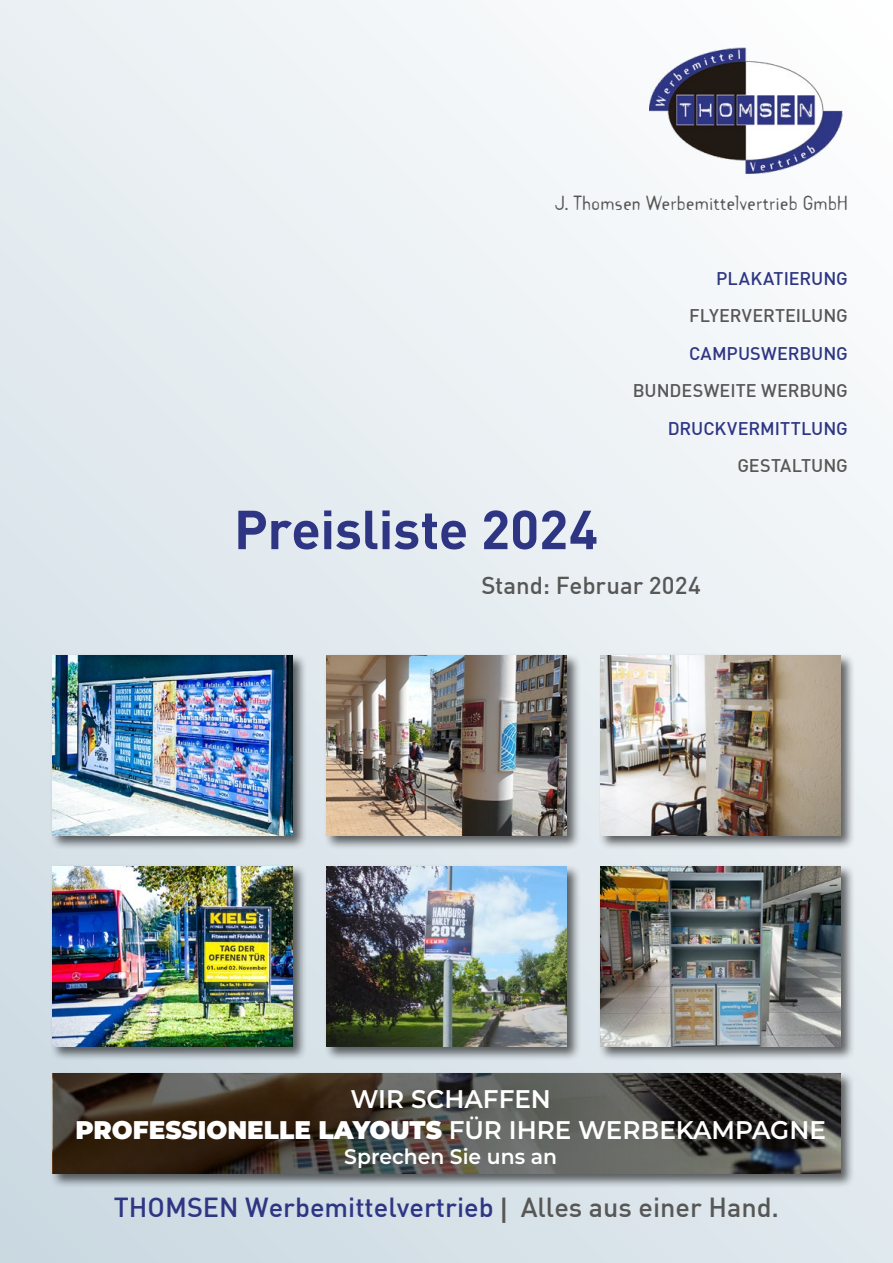
<style>
.page{position:relative;width:893px;height:1263px;background:#fff}
.page>*{position:absolute;margin:0;border:0;box-sizing:border-box;transform-origin:0 0}
.t1{font:54px "DIN Bold";letter-spacing:-.005em;color:#2e3684}
.t2{font:500 27px "DIN";color:#2e3684}
.t3{font:600 25.5px/30.6px "Montserrat";color:#fff;text-align:center}
.t4{font:500 24px "DIN";color:#575756}
.t5{font:600 21px "Montserrat";color:#fff}
.t6{font:500 18px "DIN";letter-spacing:-.005em;color:#575756}
.t7{font:500 18px "DIN";letter-spacing:-.005em;color:#2e3684}
.t8{font:18px "Template Gothic OT";letter-spacing:.005em;color:#575756}
.s1{font-weight:900}
.s2{font-family:"Arial";font-weight:700;color:#575756}
.s3{color:#575756}
</style>
<div class="page">
<div style="left:0;top:0;width:893px;height:1263px;background:linear-gradient(to bottom,#f4f7f9,#d4e0e7)"></div>
<div style="left:50px;top:653px;width:257px;height:197px;background:#000;opacity:.6"></div>
<img style="left:53px;top:655px;width:240px;height:180px">
<div style="left:324px;top:653px;width:257px;height:197px;background:#000;opacity:.6"></div>
<img style="left:326px;top:655px;width:241px;height:180px">
<div style="left:50px;top:863px;width:257px;height:198px;background:#000;opacity:.6"></div>
<img style="left:53px;top:866px;width:240px;height:180px">
<div style="left:597px;top:653px;width:258px;height:197px;background:#000;opacity:.6"></div>
<img style="left:600px;top:655px;width:240px;height:180px">
<div style="left:324px;top:863px;width:257px;height:198px;background:#000;opacity:.6"></div>
<img style="left:326px;top:866px;width:241px;height:180px">
<div style="left:597px;top:863px;width:258px;height:198px;background:#000;opacity:.6"></div>
<img style="left:600px;top:866px;width:240px;height:180px">
<img style="left:649px;top:48px;width:200px;height:135px">
<div style="left:50px;top:1071px;width:805px;height:117px;background:#000;opacity:.6"></div>
<svg style="left:53px;top:1073px;width:787px;height:101px;background:#454038"></svg>
<p class="t8" style="left:555px;top:190px;width:294px">J. Thomsen Werbemittelvertrieb GmbH</p>
<p class="t7" style="left:716px;top:267px;width:133px">PLAKATIERUNG</p>
<p class="t6" style="left:689px;top:304px;width:160px">FLYERVERTEILUNG</p>
<p class="t7" style="left:689px;top:342px;width:160px">CAMPUSWERBUNG</p>
<p class="t6" style="left:633px;top:379px;width:217px">BUNDESWEITE WERBUNG</p>
<p class="t7" style="left:668px;top:417px;width:182px">DRUCKVERMITTLUNG</p>
<p class="t6" style="left:737px;top:454px;width:112px">GESTALTUNG</p>
<h1 class="t1" style="left:234px;top:494px;width:366px">Preisliste 2024</h1>
<p class="t4" style="left:481px;top:570px;width:221px">Stand: Februar 2024</p>
<p class="t3" style="left:75px;top:1082px;width:752px">WIR SCHAFFEN<br><span class="s1">PROFESSIONELLE LAYOUTS</span> FÜR IHRE WERBEKAMPAGNE</p>
<p class="t5" style="left:344px;top:1141px;width:214px">Sprechen Sie uns an</p>
<p class="t2" style="left:114px;top:1190px;width:667px">THOMSEN Werbemittelvertrieb <span class="s2">|</span> <span class="s3">Alles aus einer Hand.</span></p>
</div>
